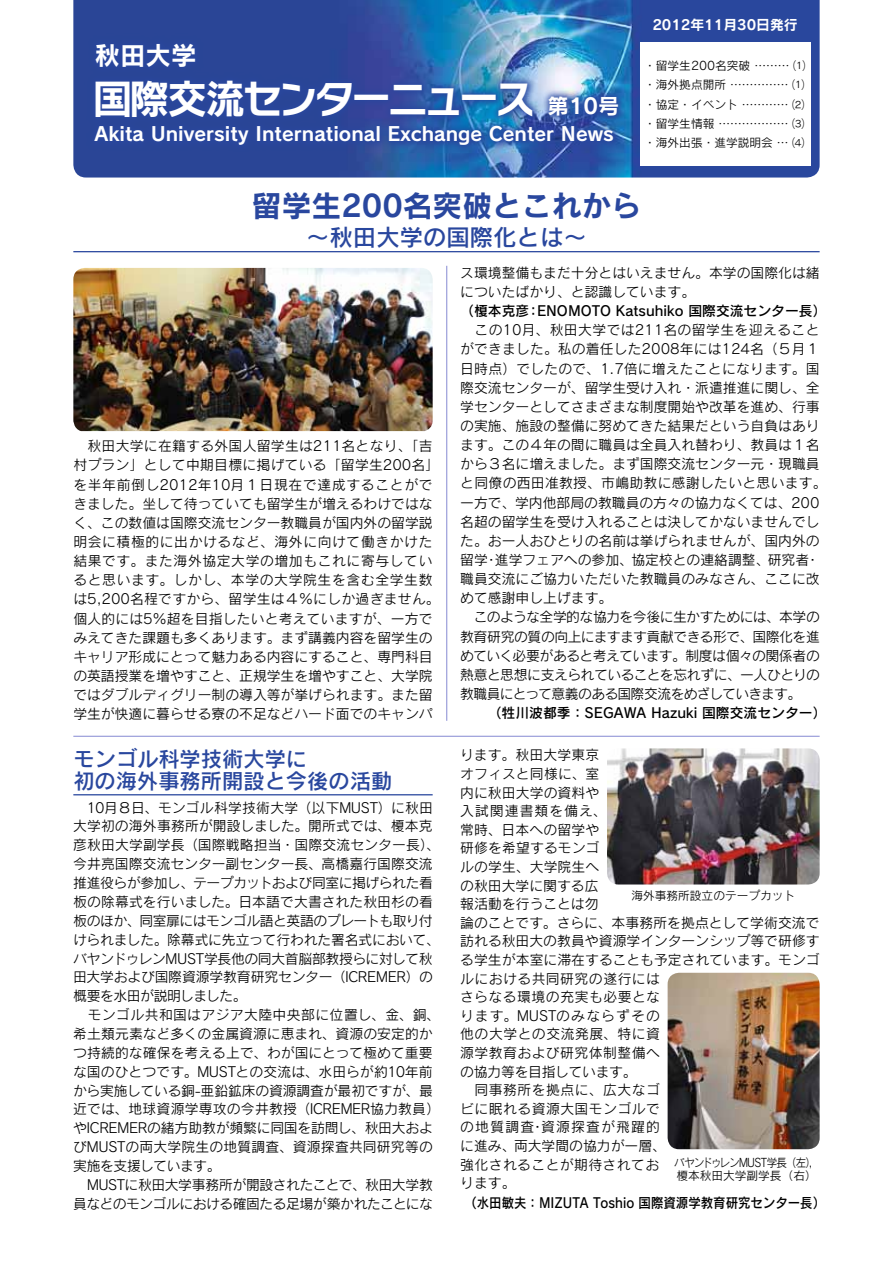
<style>
.page{position:relative;width:893px;height:1263px;background:#fff}
.page>*{position:absolute;margin:0;border:0;box-sizing:border-box;transform-origin:0 0}
.t1{font:40.35px "Rodin NTLG Pro B";letter-spacing:-.095em;color:#fff}
.t2{font:29.7px "Rodin CID B";color:#29479e}
.t3{font:25.5px "Rodin NTLG Pro B";color:#fff}
.t4{font:23.4px "Rodin CID DB";color:#29479e}
.t5{font:21.3px/22.4px "Rodin CID DB";color:#29479e}
.t6{font:19.2px "Rodin NTLG Pro B";color:#fff}
.t7{font:13.8px/19.2px "Rodin CID M";color:#000}
.t8{font:13.8px "Rodin CID DB";color:#000}
.t9{font:13.8px "Rodin CID B";color:#fff}
.t10{font:11.7px/19.2px "Rodin CID M";color:#000;text-align:justify}
.t11{font:11.7px/12.8px "Rodin CID M";letter-spacing:-.04em;color:#000;scale:.9 1}
.s1{font-size:21.3px}
</style>
<div class="page">
<img style="left:73px;top:0;width:747px;height:178px">
<div style="left:640px;top:43px;width:170px;height:123px;background:#fff"></div>
<img style="left:84px;top:33px;width:540px;height:119px">
<hr style="left:73px;top:251px;width:747px;height:1px;background:#29479e">
<img style="left:73px;top:268px;width:360px;height:163px">
<hr style="left:446px;top:266px;width:1px;height:455px;background:#a0a3dc">
<hr style="left:73px;top:794px;width:360px;height:1px;background:#29479e">
<img style="left:668px;top:973px;width:152px;height:176px">
<img style="left:607px;top:748px;width:213px;height:136px">
<hr style="left:73px;top:736px;width:747px;height:1px;background:#a0a3dc">
<h3 class="t3" style="left:95px;top:38px;width:104px">秋田大学</h3>
<h1 class="t1" style="left:93px;top:72px;width:528px">国際交流センターニュース <span class="s1">第10号</span></h1>
<h3 class="t6" style="left:95px;top:121px;width:521px">Akita University International Exchange Center News</h3>
<p class="t9" style="left:652px;top:16px;width:147px">2012年11月30日発行</p>
<p class="t10" style="left:644px;top:56px;width:162px">・留学生200名突破 ……… ⑴・海外拠点開所 …………… ⑴・協定・イベント ………… ⑵・留学生情報 ……………… ⑶・海外出張・進学説明会 … ⑷</p>
<h2 class="t2" style="left:252px;top:186px;width:391px">留学生200名突破とこれから</h2>
<h3 class="t4" style="left:306px;top:222px;width:282px">～秋田大学の国際化とは～</h3>
<p class="t7" style="left:73px;top:436px;width:368px">　秋田大学に在籍する外国人留学生は211名となり、「吉村プラン」として中期目標に掲げている「留学生200名」を半年前倒し2012年10月１日現在で達成することができました。坐して待っていても留学生が増えるわけではなく、この数値は国際交流センター教職員が国内外の留学説明会に積極的に出かけるなど、海外に向けて働きかけた結果です。また海外協定大学の増加もこれに寄与していると思います。しかし、本学の大学院生を含む全学生数は5,200名程ですから、留学生は４％にしか過ぎません。個人的には5％超を目指したいと考えていますが、一方でみえてきた課題も多くあります。まず講義内容を留学生のキャリア形成にとって魅力ある内容にすること、専門科目の英語授業を増やすこと、正規学生を増やすこと、大学院ではダブルディグリー制の導入等が挙げられます。また留学生が快適に暮らせる寮の不足などハード面でのキャンパ</p>
<h3 class="t5" style="left:73px;top:747px;width:320px">モンゴル科学技術大学に<br>初の海外事務所開設と今後の活動</h3>
<p class="t7" style="left:73px;top:798px;width:369px">　10月８日、モンゴル科学技術大学（以下MUST）に秋田大学初の海外事務所が開設しました。開所式では、榎本克彦秋田大学副学長（国際戦略担当・国際交流センター長）、今井亮国際交流センター副センター長、高橋嘉行国際交流推進役らが参加し、テープカットおよび同室に掲げられた看板の除幕式を行いました。日本語で大書された秋田杉の看板のほか、同室扉にはモンゴル語と英語のプレートも取り付けられました。除幕式に先立って行われた署名式において、バヤンドゥレンMUST学長他の同大首脳部教授らに対して秋田大学および国際資源学教育研究センター（ICREMER）の概要を水田が説明しました。<br>　モンゴル共和国はアジア大陸中央部に位置し、金、銅、希土類元素など多くの金属資源に恵まれ、資源の安定的かつ持続的な確保を考える上で、わが国にとって極めて重要な国のひとつです。MUSTとの交流は、水田らが約10年前から実施している銅-亜鉛鉱床の資源調査が最初ですが、最近では、地球資源学専攻の今井教授（ICREMER協力教員）やICREMERの緒方助教が頻繁に同国を訪問し、秋田大およびMUSTの両大学院生の地質調査、資源探査共同研究等の実施を支援しています。<br>　MUSTに秋田大学事務所が開設されたことで、秋田大学教員などのモンゴルにおける確固たる足場が築かれたことにな</p>
<p class="t7" style="left:460px;top:263px;width:361px">ス環境整備もまだ十分とはいえません。本学の国際化は緒についたばかり、と認識しています。</p>
<p class="t8" style="left:460px;top:302px;width:368px">（榎本克彦：ENOMOTO Katsuhiko 国際交流センター長）</p>
<p class="t7" style="left:460px;top:320px;width:368px">　この10月、秋田大学では211名の留学生を迎えることができました。私の着任した2008年には124名（５月１日時点）でしたので、1.7倍に増えたことになります。国際交流センターが、留学生受け入れ・派遣推進に関し、全学センターとしてさまざまな制度開始や改革を進め、行事の実施、施設の整備に努めてきた結果だという自負はあります。この４年の間に職員は全員入れ替わり、教員は１名から３名に増えました。まず国際交流センター元・現職員と同僚の西田准教授、市嶋助教に感謝したいと思います。一方で、学内他部局の教職員の方々の協力なくては、200名超の留学生を受け入れることは決してかないませんでした。お一人おひとりの名前は挙げられませんが、国内外の留学・進学フェアへの参加、協定校との連絡調整、研究者・職員交流にご協力いただいた教職員のみなさん、ここに改めて感謝申し上げます。<br>　このような全学的な協力を今後に生かすためには、本学の教育研究の質の向上にますます貢献できる形で、国際化を進めていく必要があると考えています。制度は個々の関係者の熱意と思想に支えられていることを忘れずに、一人ひとりの教職員にとって意義のある国際交流をめざしていきます。</p>
<p class="t8" style="left:488px;top:704px;width:340px">（牲川波都季：SEGAWA Hazuki 国際交流センター）</p>
<p class="t7" style="left:460px;top:745px;width:361px;line-height:18.6px">ります。秋田大学東京<br>オフィスと同様に、室<br>内に秋田大学の資料や<br>入試関連書類を備え、<br>常時、日本への留学や<br>研修を希望するモンゴ<br>ルの学生、大学院生へ<br>の秋田大学に関する広<br>報活動を行うことは勿<br>論のことです。さらに、本事務所を拠点として学術交流で訪れる秋田大の教員や資源学インターンシップ等で研修する学生が本室に滞在することも予定されています。モンゴルにおける共同研究の遂行には<br>さらなる環境の充実も必要とな<br>ります。MUSTのみならずその<br>他の大学との交流発展、特に資<br>源学教育および研究体制整備へ<br>の協力等を目指しています。<br>　同事務所を拠点に、広大なゴ<br>ビに眠れる資源大国モンゴルで<br>の地質調査･資源探査が飛躍的<br>に進み、両大学間の協力が一層、<br>強化されることが期待されてお<br>ります。</p>
<p class="t8" style="left:463px;top:1194px;width:365px">（水田敏夫：MIZUTA Toshio 国際資源学教育研究センター長）</p>
<p class="t10" style="left:631px;top:885px;width:165px">海外事務所設立のテープカット</p>
<p class="t11" style="left:674px;top:1156px;width:163px">バヤンドゥレンMUST学長（左），榎本秋田大学副学長（右）</p>
</div>
